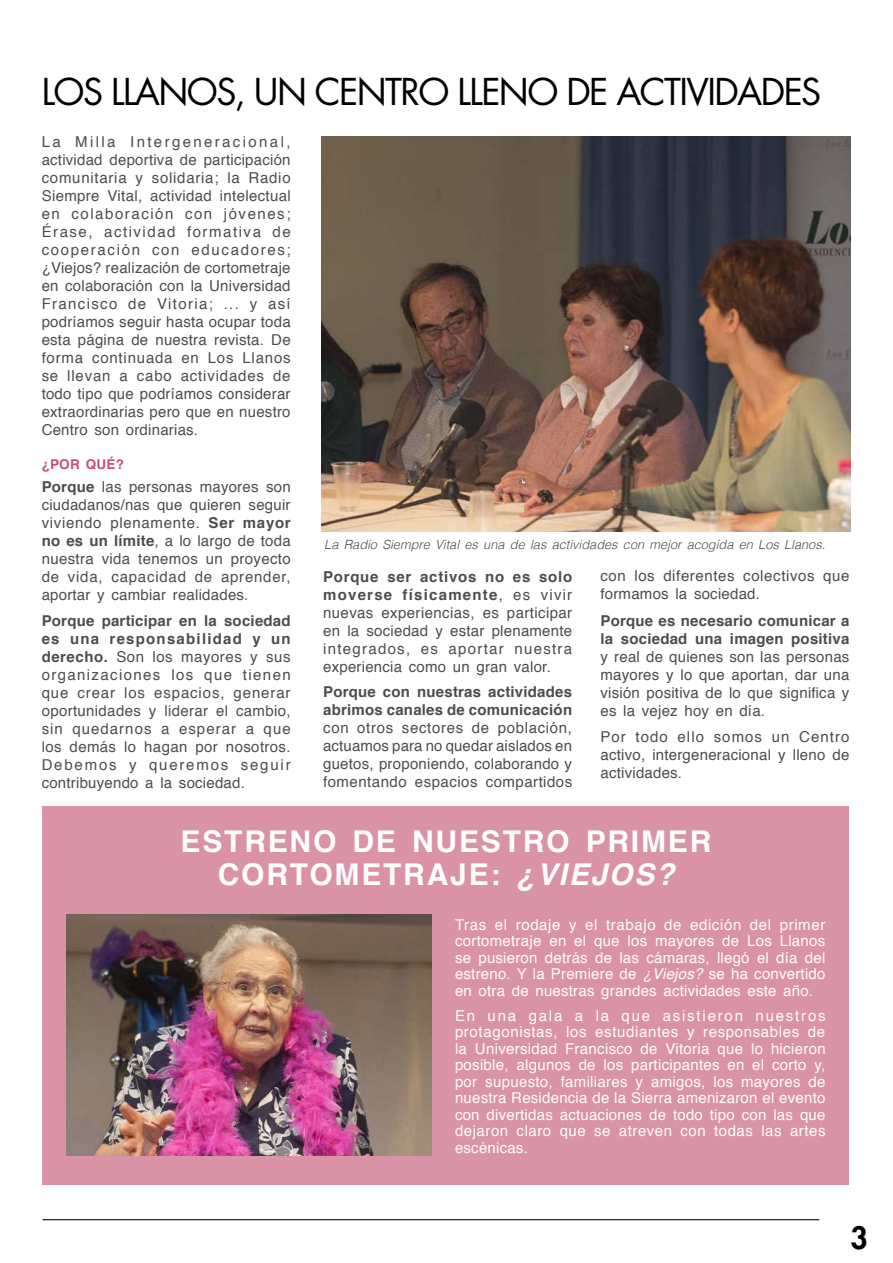
<style>
.page{position:relative;width:893px;height:1263px;background:#fff}
.page>*{position:absolute;margin:0;border:0;box-sizing:border-box;transform-origin:0 0}
.t1{font:36px "Futura Std";letter-spacing:-.045em;color:#000}
.t2{font:700 30px/33px "Helvetica";letter-spacing:.06em;color:#fff;text-align:center}
.t3{font:800 30px "Futura Std";color:#000}
.t4{font:15px/18px "Helvetica";letter-spacing:.015em;color:#4c4d4f;text-align:justify}
.t5{font:15px/16.5px "Helvetica";letter-spacing:.015em;color:#fff;text-align:justify}
.t6{font:700 15px/18px "Helvetica";letter-spacing:.015em;color:#4c4d4f}
.t7{font:15px/18px "Helvetica";letter-spacing:.04em;color:#4c4d4f}
.t8{font:700 13.5px "Helvetica";letter-spacing:.015em;color:#c54f79}
.t9{font:italic 300 12.75px "Helvetica";color:#4c4d4f}
.s1{font-weight:700}
.s2{font-style:italic}
</style>
<div class="page">
<hr style="left:43px;top:1219px;width:776px;height:1px;background:#000">
<div style="left:42px;top:806px;width:807px;height:379px;background:#da92a7"></div>
<img style="left:322px;top:136px;width:528px;height:395px">
<img style="left:67px;top:914px;width:365px;height:241px">
<h1 class="t1" style="left:42px;top:70px;width:781px">LOS LLANOS, UN CENTRO LLENO DE ACTIVIDADES</h1>
<p class="t4" style="left:42px;top:134px;width:251px">La Milla Intergeneracional, actividad deportiva de participación comunitaria y solidaria; la Radio Siempre Vital, actividad intelectual en colaboración con jóvenes; Érase, actividad formativa de cooperación con educadores; ¿Viejos? realización de cortometraje en colaboración con la Universidad Francisco de Vitoria; ... y así podríamos seguir hasta ocupar toda esta página de nuestra revista. De forma continuada en Los Llanos se llevan a cabo actividades de todo tipo que podríamos considerar extraordinarias pero que en nuestro Centro son ordinarias.</p>
<p class="t8" style="left:42px;top:459px;width:84px">¿POR QUÉ?</p>
<p class="t4" style="left:42px;top:479px;width:251px"><span class="s1">Porque</span> las personas mayores son ciudadanos/nas que quieren seguir viviendo plenamente. <span class="s1">Ser mayor no es un límite</span>, a lo largo de toda nuestra vida tenemos un proyecto de vida, capacidad de aprender, aportar y cambiar realidades.</p>
<p class="t4" style="left:42px;top:613px;width:251px"><span class="s1">Porque participar en la sociedad es una responsabilidad y un derecho.</span> Son los mayores y sus organizaciones los que tienen que crear los espacios, generar oportunidades y liderar el cambio, sin quedarnos a esperar a que los demás lo hagan por nosotros.<br>Debemos y queremos seguir contribuyendo a la sociedad.</p>
<p class="t9" style="left:324px;top:539px;width:502px">La Radio Siempre Vital es una de las actividades con mejor acogida en Los Llanos.</p>
<p class="t7" style="left:600px;top:568px;width:250px">con los diferentes colectivos que formamos la sociedad.</p>
<p class="t6" style="left:600px;top:613px;width:251px">Porque es necesario comunicar a la sociedad una imagen positiva</p>
<p class="t4" style="left:600px;top:649px;width:250px">y real de quienes son las personas mayores y lo que aportan, dar una visión positiva de lo que significa y es la vejez hoy en día.</p>
<p class="t4" style="left:600px;top:729px;width:250px">Por todo ello somos un Centro activo, intergeneracional y lleno de actividades.</p>
<p class="t4" style="left:323px;top:569px;width:251px"><span class="s1">Porque ser activos no es solo moverse físicamente</span>, es vivir nuevas experiencias, es participar en la sociedad y estar plenamente integrados, es aportar nuestra experiencia como un gran valor.</p>
<p class="t6" style="left:323px;top:684px;width:250px">Porque con nuestras actividades abrimos canales de comunicación</p>
<p class="t4" style="left:323px;top:720px;width:251px">con otros sectores de población, actuamos para no quedar aislados en guetos, proponiendo, colaborando y fomentando espacios compartidos</p>
<h2 class="t2" style="left:181px;top:827px;width:532px">ESTRENO DE NUESTRO PRIMER<br>CORTOMETRAJE: <span class="s2">¿VIEJOS?</span></h2>
<p class="t5" style="left:455px;top:918px;width:372px">Tras el rodaje y el trabajo de edición del primer cortometraje en el que los mayores de Los Llanos se pusieron detrás de las cámaras, llegó el día del estreno. Y la Premiere de <span class="s2">¿Viejos?</span> se ha convertido en otra de nuestras grandes actividades este año.</p>
<p class="t5" style="left:455px;top:1009px;width:372px">En una gala a la que asistieron nuestros protagonistas, los estudiantes y responsables de la Universidad Francisco de Vitoria que lo hicieron posible, algunos de los participantes en el corto y, por supuesto, familiares y amigos, los mayores de nuestra Residencia de la Sierra amenizaron el evento con divertidas actuaciones de todo tipo con las que dejaron claro que se atreven con todas las artes escénicas.</p>
<h2 class="t3" style="left:850px;top:1221px;width:19px">3</h2>
</div>
